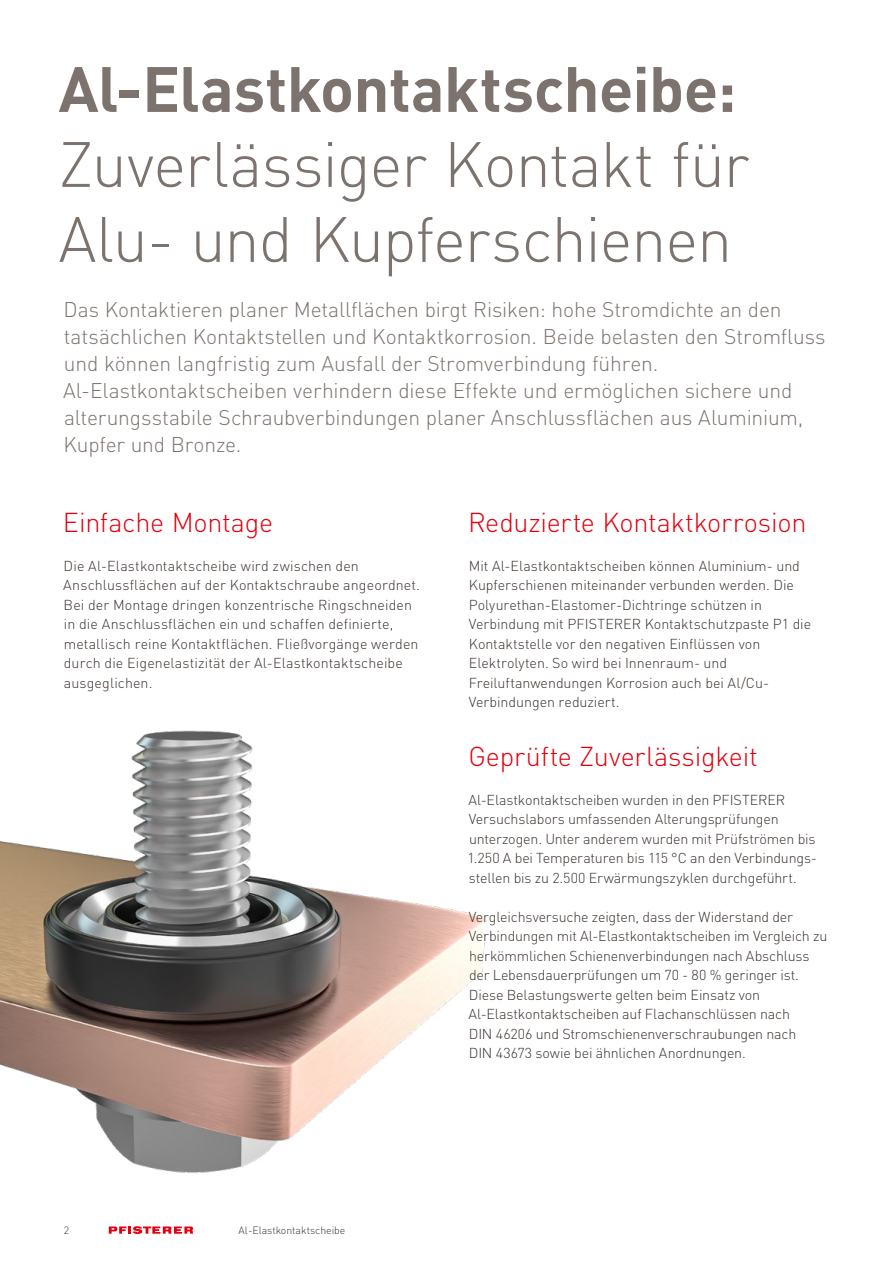
<style>
.page{position:relative;width:893px;height:1263px;background:#fff}
.page>*{position:absolute;margin:0;border:0;box-sizing:border-box;transform-origin:0 0}
.t1{font:300 63px/75px "DIN Pro";letter-spacing:-.02em;color:#7d736e}
.t2{font:700 63px "DIN Pro";letter-spacing:-.01em;color:#7d736e}
.t3{font:300 27px "DIN Pro";letter-spacing:-.005em;color:#e3000f}
.t4{font:300 21px/27px "DIN Pro";letter-spacing:-.005em;color:#7d736e}
.t5{font:300 14.25px/19.5px "DIN Pro";letter-spacing:-.005em;color:#3b322d}
.t6{font:300 10.5px "DIN Pro";color:#3b322d}
</style>
<div class="page">
<img style="left:0;top:730px;width:487px;height:504px">
<svg style="left:109px;top:1226px;width:84px;height:8px"></svg>
<h1 class="t2" style="left:58px;top:37px;width:679px">Al-Elastkontaktscheibe:</h1>
<h1 class="t1" style="left:58px;top:121px;width:692px">Zuverlässiger Kontakt für<br>Alu- und Kupferschienen</h1>
<p class="t4" style="left:63px;top:294px;width:764px">Das Kontaktieren planer Metallflächen birgt Risiken: hohe Stromdichte an den tatsächlichen Kontaktstellen und Kontaktkorrosion. Beide belasten den Stromfluss und können langfristig zum Ausfall der Stromverbindung führen.<br>Al-Elastkontaktscheiben verhindern diese Effekte und ermöglichen sichere und alterungsstabile Schraubverbindungen planer Anschlussflächen aus Aluminium, Kupfer und Bronze.</p>
<h2 class="t3" style="left:63px;top:501px;width:212px">Einfache Montage</h2>
<p class="t5" style="left:63px;top:555px;width:358px">Die Al-Elastkontaktscheibe wird zwischen den Anschlussflächen auf der Kontaktschraube angeordnet.<br>Bei der Montage dringen konzentrische Ringschneiden in die Anschlussflächen ein und schaffen definierte, metallisch reine Kontaktflächen. Fließvorgänge werden durch die Eigenelastizität der Al-Elastkontaktscheibe ausgeglichen.</p>
<h2 class="t3" style="left:468px;top:501px;width:340px">Reduzierte Kontaktkorrosion</h2>
<p class="t5" style="left:469px;top:555px;width:344px">Mit Al-Elastkontaktscheiben können Aluminium- und Kupferschienen miteinander verbunden werden. Die Polyurethan-Elastomer-Dichtringe schützen in Verbindung mit PFISTERER Kontaktschutzpaste P1 die Kontaktstelle vor den negativen Einflüssen von Elektrolyten. So wird bei Innenraum- und Freiluftanwendungen Korrosion auch bei Al/Cu-Verbindungen reduziert.</p>
<h2 class="t3" style="left:468px;top:735px;width:291px">Geprüfte Zuverlässigkeit</h2>
<p class="t5" style="left:467px;top:789px;width:351px">Al-Elastkontaktscheiben wurden in den PFISTERER Versuchslabors umfassenden Alterungsprüfungen unterzogen. Unter anderem wurden mit Prüfströmen bis 1.250 A bei Temperaturen bis 115 °C an den Verbindungs&shy;stellen bis zu 2.500 Erwärmungszyklen durchgeführt.</p>
<p class="t5" style="left:468px;top:906px;width:360px">Vergleichsversuche zeigten, dass der Widerstand der Verbindungen mit Al-Elastkontaktscheiben im Vergleich zu herkömmlichen Schienenverbindungen nach Abschluss der Lebensdauerprüfungen um 70 - 80 % geringer ist.<br>Diese Belastungswerte gelten beim Einsatz von Al-Elastkontaktscheiben auf Flachanschlüssen nach<br>DIN 46206 und Stromschienenverschraubungen nach<br>DIN 43673 sowie bei ähnlichen Anordnungen.</p>
<p class="t6" style="left:64px;top:1222px;width:7px">2</p>
<p class="t6" style="left:239px;top:1222px;width:108px">Al-Elastkontaktscheibe</p>
</div>
